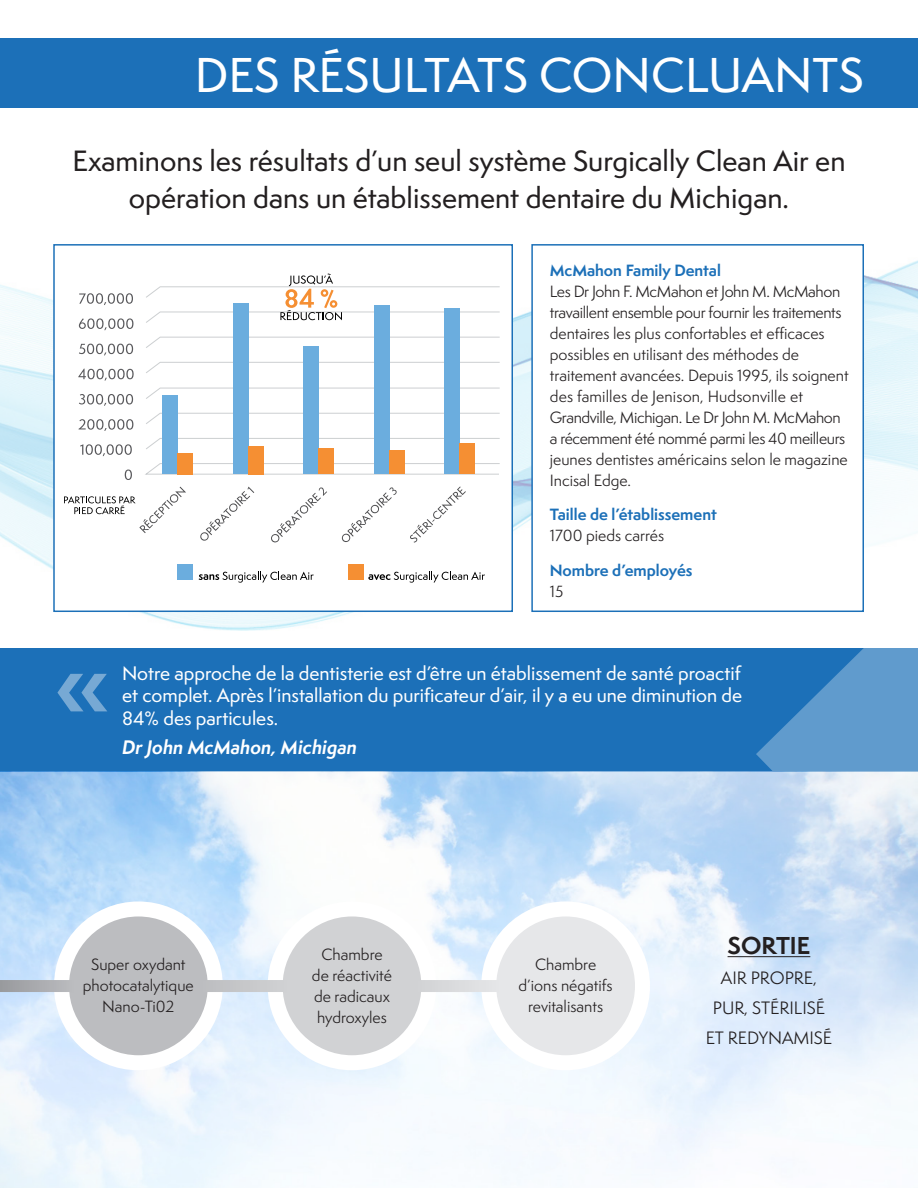
<style>
.page{position:relative;width:918px;height:1188px;background:#fff}
.page>*{position:absolute;margin:0;border:0;box-sizing:border-box;transform-origin:0 0}
.t1{font:700 88.2px "Semplicita Pro";color:#77a9d4}
.t2{font:500 45px "Semplicita Pro";color:#fff}
.t3{font:500 27px/37.5px "Semplicita Pro";color:#231f20;text-align:center}
.t4{font:700 22.5px "Semplicita Pro";color:#231f20}
.t5{font:500 18px/22.5px "Semplicita Pro";color:#fff;text-align:justify}
.t6{font:italic 700 18px "Semplicita Pro";color:#fff}
.t7{font:16.5px "Semplicita Pro";color:#231f20}
.t8{font:15px/21px "Semplicita Pro";color:#231f20;text-align:center}
.t9{font:700 15px "Semplicita Pro";color:#1c70b8}
</style>
<div class="page">
<div style="left:0;top:39px;width:918px;height:69px;background:#1c70b8"></div>
<img style="left:0;top:260px;width:918px;height:370px">
<div style="left:0;top:648px;width:918px;height:123px;background:#1c70b8"></div>
<img style="left:0;top:771px;width:918px;height:417px">
<svg style="left:756px;top:648px;width:162px;height:123px"></svg>
<hr style="left:728px;top:956px;width:82px;height:1px;background:#231f20">
<div style="left:62px;top:909px;width:153px;height:154px;background:#bcbdc0;border-radius:50%"></div>
<div style="left:54px;top:901px;width:169px;height:169px;border:15px solid #fff;border-radius:50%"></div>
<div style="left:275px;top:909px;width:154px;height:154px;background:#d1d2d4;border-radius:50%"></div>
<div style="left:268px;top:901px;width:168px;height:169px;border:15px solid #fff;border-radius:50%"></div>
<div style="left:489px;top:909px;width:154px;height:154px;background:#e6e7e9;border-radius:50%"></div>
<div style="left:481px;top:901px;width:169px;height:169px;border:15px solid #fff;border-radius:50%"></div>
<svg style="left:0;top:980px;width:70px;height:12px"></svg>
<div style="left:202px;top:980px;width:86px;height:12px;background:#c7c8ca"></div>
<div style="left:416px;top:980px;width:86px;height:12px;background:#dbdcde"></div>
<div style="left:53px;top:244px;width:460px;height:368px;background:#fff;border:2px solid #1c70b8"></div>
<div style="left:531px;top:244px;width:333px;height:368px;background:#fff;border:2px solid #1c70b8"></div>
<svg style="left:145px;top:286px;width:355px;height:189px"></svg>
<svg style="left:79px;top:293px;width:54px;height:12px"></svg>
<svg style="left:79px;top:318px;width:54px;height:12px"></svg>
<svg style="left:79px;top:344px;width:54px;height:11px"></svg>
<svg style="left:78px;top:369px;width:56px;height:12px"></svg>
<svg style="left:79px;top:394px;width:54px;height:12px"></svg>
<svg style="left:79px;top:419px;width:54px;height:12px"></svg>
<svg style="left:80px;top:444px;width:52px;height:12px"></svg>
<svg style="left:125px;top:470px;width:7px;height:10px"></svg>
<div style="left:163px;top:396px;width:15px;height:78px;background:#6badde"></div>
<div style="left:178px;top:453px;width:15px;height:21px;background:#f58f33"></div>
<div style="left:233px;top:304px;width:15px;height:170px;background:#6badde"></div>
<div style="left:248px;top:446px;width:15px;height:28px;background:#f58f33"></div>
<div style="left:304px;top:346px;width:15px;height:128px;background:#6badde"></div>
<div style="left:319px;top:448px;width:15px;height:26px;background:#f58f33"></div>
<div style="left:374px;top:306px;width:15px;height:168px;background:#6badde"></div>
<div style="left:389px;top:450px;width:15px;height:24px;background:#f58f33"></div>
<div style="left:445px;top:308px;width:15px;height:166px;background:#6badde"></div>
<div style="left:460px;top:444px;width:15px;height:30px;background:#f58f33"></div>
<svg style="left:199px;top:571px;width:115px;height:12px"></svg>
<svg style="left:368px;top:571px;width:117px;height:12px"></svg>
<svg style="left:64px;top:487px;width:122px;height:46px"></svg>
<svg style="left:200px;top:487px;width:54px;height:54px"></svg>
<svg style="left:271px;top:487px;width:56px;height:56px"></svg>
<svg style="left:341px;top:487px;width:56px;height:55px"></svg>
<svg style="left:410px;top:486px;width:56px;height:57px"></svg>
<svg style="left:280px;top:273px;width:62px;height:47px"></svg>
<div style="left:178px;top:565px;width:15px;height:15px;background:#6badde"></div>
<div style="left:349px;top:565px;width:15px;height:15px;background:#f58f33"></div>
<p class="t2" style="left:195px;top:44px;width:671px">DES RÉSULTATS CONCLUANTS</p>
<p class="t3" style="left:72px;top:142px;width:775px">Examinons les résultats d’un seul système Surgically Clean Air en opération dans un établissement dentaire du Michigan.</p>
<p class="t9" style="left:550px;top:259px;width:173px">McMahon Family Dental</p>
<p class="t8" style="left:550px;top:281px;width:300px;text-align:left">Les Dr John F. McMahon et John M. McMahon travaillent ensemble pour fournir les traitements dentaires les plus confortables et efficaces possibles en utilisant des méthodes de traitement avancées. Depuis 1995, ils soignent des familles de Jenison, Hudsonville et Grandville, Michigan. Le Dr John M. McMahon a récemment été nommé parmi les 40 meilleurs jeunes dentistes américains selon le magazine Incisal Edge.</p>
<p class="t9" style="left:550px;top:504px;width:168px">Taille de l’établissement</p>
<p class="t8" style="left:550px;top:525px;width:116px">1700 pieds carrés</p>
<p class="t9" style="left:550px;top:559px;width:144px">Nombre d’employés</p>
<p class="t8" style="left:550px;top:581px;width:15px">15</p>
<p class="t1" style="left:54px;top:614px;width:58px">«</p>
<p class="t5" style="left:122px;top:662px;width:622px">Notre approche de la dentisterie est d’être un établissement de santé proactif et complet. Après l’installation du purificateur d’air, il y a eu une diminution de 84% des particules.</p>
<p class="t6" style="left:122px;top:734px;width:236px">Dr John McMahon, Michigan</p>
<p class="t8" style="left:83px;top:954px;width:112px">Super oxydant photocatalytique<br>Nano-Ti02</p>
<p class="t8" style="left:312px;top:944px;width:82px">Chambre de réactivité de radicaux hydroxyles</p>
<p class="t8" style="left:519px;top:954px;width:96px">Chambre d’ions négatifs revitalisants</p>
<p class="t4" style="left:728px;top:928px;width:84px">SORTIE</p>
<p class="t7" style="left:721px;top:966px;width:97px">AIR PROPRE,</p>
<p class="t7" style="left:713px;top:996px;width:114px">PUR, STÉRILISÉ</p>
<p class="t7" style="left:706px;top:1026px;width:128px">ET REDYNAMISÉ</p>
</div>
